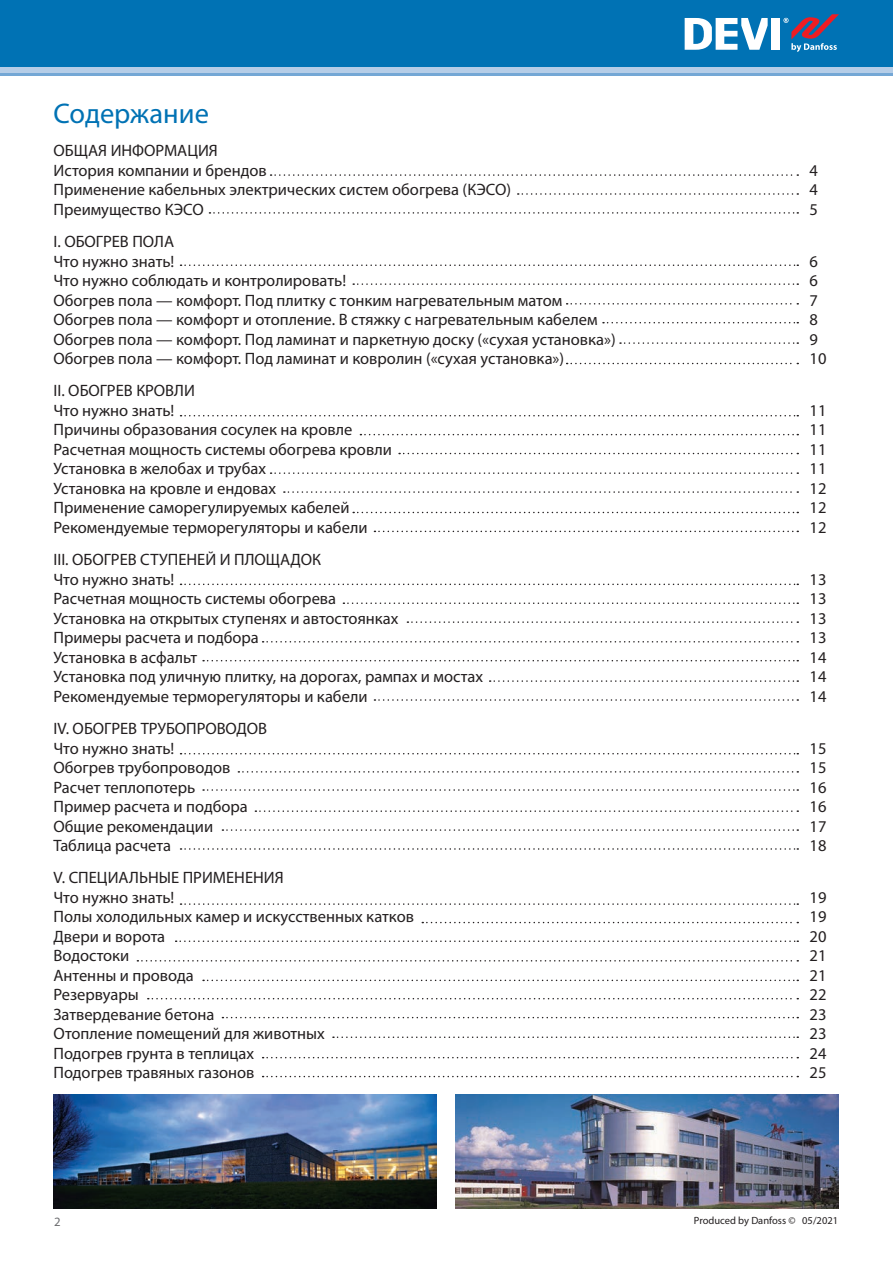
<style>
.page{position:relative;width:893px;height:1263px;background:#fff}
.page>*{position:absolute;margin:0;border:0;box-sizing:border-box;transform-origin:0 0}
.t1{font:28.5px "Myriad Pro";color:#0072b4}
.t2{font:16.5px/19.5px "Myriad Pro";color:#231f20}
.t3{font:12.75px "Myriad Pro";color:#6c6d70}
.t4{font:10.5px "Myriad Pro";color:#231f20}
</style>
<div class="page">
<div style="left:0;top:70px;width:893px;height:6px;background:#74a7d5"></div>
<div style="left:0;top:0;width:893px;height:67px;background:#0072b4"></div>
<div style="left:0;top:67px;width:893px;height:6px;background:#b5cde7"></div>
<div style="left:771px;top:18px;width:9px;height:32px;background:#fff"></div>
<svg style="left:685px;top:18px;width:83px;height:32px"></svg>
<svg style="left:783px;top:14px;width:56px;height:38px"></svg>
<img style="left:53px;top:1094px;width:383px;height:115px">
<img style="left:456px;top:1094px;width:382px;height:115px">
<svg style="left:271px;top:174px;width:527px;height:2px"></svg>
<svg style="left:181px;top:264px;width:617px;height:2px"></svg>
<svg style="left:181px;top:415px;width:617px;height:1px"></svg>
<svg style="left:181px;top:584px;width:617px;height:1px"></svg>
<svg style="left:181px;top:753px;width:617px;height:1px"></svg>
<svg style="left:181px;top:903px;width:617px;height:2px"></svg>
<svg style="left:360px;top:434px;width:438px;height:1px"></svg>
<svg style="left:343px;top:602px;width:455px;height:2px"></svg>
<svg style="left:567px;top:303px;width:231px;height:2px"></svg>
<svg style="left:271px;top:472px;width:527px;height:2px"></svg>
<svg style="left:263px;top:641px;width:535px;height:1px"></svg>
<svg style="left:255px;top:810px;width:543px;height:2px"></svg>
<svg style="left:333px;top:1036px;width:465px;height:2px"></svg>
<svg style="left:518px;top:193px;width:280px;height:2px"></svg>
<svg style="left:353px;top:283px;width:445px;height:2px"></svg>
<svg style="left:399px;top:453px;width:399px;height:1px"></svg>
<svg style="left:407px;top:621px;width:391px;height:2px"></svg>
<svg style="left:203px;top:789px;width:595px;height:2px"></svg>
<svg style="left:238px;top:771px;width:560px;height:2px"></svg>
<svg style="left:222px;top:1017px;width:576px;height:1px"></svg>
<svg style="left:603px;top:322px;width:195px;height:1px"></svg>
<svg style="left:284px;top:491px;width:514px;height:2px"></svg>
<svg style="left:203px;top:660px;width:595px;height:1px"></svg>
<svg style="left:222px;top:829px;width:576px;height:2px"></svg>
<svg style="left:263px;top:1057px;width:535px;height:1px"></svg>
<svg style="left:209px;top:212px;width:589px;height:2px"></svg>
<svg style="left:620px;top:342px;width:178px;height:2px"></svg>
<svg style="left:353px;top:512px;width:445px;height:1px"></svg>
<svg style="left:490px;top:680px;width:308px;height:2px"></svg>
<svg style="left:181px;top:848px;width:617px;height:2px"></svg>
<svg style="left:148px;top:998px;width:650px;height:1px"></svg>
<svg style="left:137px;top:960px;width:661px;height:1px"></svg>
<svg style="left:176px;top:940px;width:622px;height:2px"></svg>
<svg style="left:203px;top:980px;width:595px;height:1px"></svg>
<svg style="left:422px;top:922px;width:376px;height:1px"></svg>
<svg style="left:263px;top:1076px;width:535px;height:1px"></svg>
<svg style="left:567px;top:363px;width:231px;height:1px"></svg>
<svg style="left:374px;top:531px;width:424px;height:1px"></svg>
<svg style="left:374px;top:699px;width:424px;height:2px"></svg>
<h1 class="t1" style="left:53px;top:98px;width:157px">Содержание</h1>
<p class="t2" style="left:53px;top:141px;width:215px">ОБЩАЯ ИНФОРМАЦИЯ<br>История компании и брендов</p>
<p class="t2" style="left:810px;top:161px;width:10px">4</p>
<p class="t2" style="left:53px;top:180px;width:459px">Применение кабельных электрических систем обогрева (КЭСО)</p>
<p class="t2" style="left:809px;top:180px;width:10px">4</p>
<p class="t2" style="left:53px;top:200px;width:152px">Преимущество КЭСО</p>
<p class="t2" style="left:810px;top:200px;width:10px">5</p>
<p class="t2" style="left:53px;top:232px;width:122px">I. ОБОГРЕВ ПОЛА<br>Что нужно знать!</p>
<p class="t2" style="left:810px;top:252px;width:10px">6</p>
<p class="t2" style="left:53px;top:271px;width:294px">Что нужно соблюдать и контролировать!</p>
<p class="t2" style="left:810px;top:271px;width:10px">6</p>
<p class="t2" style="left:53px;top:291px;width:510px">Обогрев пола — комфорт. Под плитку с тонким нагревательным матом</p>
<p class="t2" style="left:809px;top:291px;width:10px">7</p>
<p class="t2" style="left:53px;top:310px;width:545px">Обогрев пола — комфорт и отопление. В стяжку с нагревательным кабелем</p>
<p class="t2" style="left:809px;top:310px;width:10px">8</p>
<p class="t2" style="left:53px;top:330px;width:564px">Обогрев пола — комфорт. Под ламинат и паркетную доску («сухая установка»)</p>
<p class="t2" style="left:809px;top:330px;width:10px">9</p>
<p class="t2" style="left:53px;top:349px;width:512px">Обогрев пола — комфорт. Под ламинат и ковролин («сухая установка»)</p>
<p class="t2" style="left:809px;top:349px;width:18px">10</p>
<p class="t2" style="left:53px;top:381px;width:143px">II. ОБОГРЕВ КРОВЛИ<br>Что нужно знать!</p>
<p class="t2" style="left:810px;top:401px;width:18px">11</p>
<p class="t2" style="left:53px;top:420px;width:300px">Причины образования сосулек на кровле</p>
<p class="t2" style="left:810px;top:420px;width:18px">11</p>
<p class="t2" style="left:53px;top:440px;width:340px">Расчетная мощность системы обогрева кровли</p>
<p class="t2" style="left:810px;top:440px;width:18px">11</p>
<p class="t2" style="left:53px;top:459px;width:214px">Установка в желобах и трубах</p>
<p class="t2" style="left:810px;top:459px;width:18px">11</p>
<p class="t2" style="left:53px;top:479px;width:224px">Установка на кровле и ендовах</p>
<p class="t2" style="left:810px;top:479px;width:18px">12</p>
<p class="t2" style="left:53px;top:498px;width:298px">Применение саморегулируемых кабелей</p>
<p class="t2" style="left:810px;top:498px;width:18px">12</p>
<p class="t2" style="left:53px;top:518px;width:316px">Рекомендуемые терморегуляторы и кабели</p>
<p class="t2" style="left:810px;top:518px;width:18px">12</p>
<p class="t2" style="left:53px;top:550px;width:269px">III. ОБОГРЕВ СТУПЕНЕЙ И ПЛОЩАДОК<br>Что нужно знать!</p>
<p class="t2" style="left:810px;top:570px;width:18px">13</p>
<p class="t2" style="left:53px;top:589px;width:284px">Расчетная мощность системы обогрева</p>
<p class="t2" style="left:810px;top:589px;width:18px">13</p>
<p class="t2" style="left:53px;top:609px;width:347px">Установка на открытых ступенях и автостоянках</p>
<p class="t2" style="left:810px;top:609px;width:18px">13</p>
<p class="t2" style="left:53px;top:628px;width:207px">Примеры расчета и подбора</p>
<p class="t2" style="left:810px;top:628px;width:18px">13</p>
<p class="t2" style="left:53px;top:648px;width:145px">Установка в асфальт</p>
<p class="t2" style="left:810px;top:648px;width:18px">14</p>
<p class="t2" style="left:53px;top:667px;width:431px">Установка под уличную плитку, на дорогах, рампах и мостах</p>
<p class="t2" style="left:809px;top:667px;width:18px">14</p>
<p class="t2" style="left:53px;top:687px;width:316px">Рекомендуемые терморегуляторы и кабели</p>
<p class="t2" style="left:810px;top:687px;width:18px">14</p>
<p class="t2" style="left:53px;top:719px;width:215px">IV. ОБОГРЕВ ТРУБОПРОВОДОВ<br>Что нужно знать!</p>
<p class="t2" style="left:810px;top:739px;width:18px">15</p>
<p class="t2" style="left:53px;top:758px;width:178px">Обогрев трубопроводов</p>
<p class="t2" style="left:810px;top:758px;width:18px">15</p>
<p class="t2" style="left:53px;top:778px;width:143px">Расчет теплопотерь</p>
<p class="t2" style="left:810px;top:778px;width:18px">16</p>
<p class="t2" style="left:53px;top:797px;width:196px">Пример расчета и подбора</p>
<p class="t2" style="left:810px;top:797px;width:18px">16</p>
<p class="t2" style="left:53px;top:817px;width:161px">Общие рекомендации</p>
<p class="t2" style="left:810px;top:817px;width:18px">17</p>
<p class="t2" style="left:53px;top:836px;width:119px">Таблица расчета</p>
<p class="t2" style="left:810px;top:836px;width:18px">18</p>
<p class="t2" style="left:53px;top:868px;width:232px">V. СПЕЦИАЛЬНЫЕ ПРИМЕНЕНИЯ<br>Что нужно знать!</p>
<p class="t2" style="left:810px;top:888px;width:18px">19</p>
<p class="t2" style="left:53px;top:907px;width:362px">Полы холодильных камер и искусственных катков</p>
<p class="t2" style="left:810px;top:907px;width:18px">19</p>
<p class="t2" style="left:53px;top:927px;width:113px">Двери и ворота</p>
<p class="t2" style="left:810px;top:927px;width:18px">20</p>
<p class="t2" style="left:53px;top:946px;width:77px">Водостоки</p>
<p class="t2" style="left:810px;top:946px;width:18px">21</p>
<p class="t2" style="left:53px;top:966px;width:142px">Антенны и провода</p>
<p class="t2" style="left:810px;top:966px;width:18px">21</p>
<p class="t2" style="left:53px;top:985px;width:87px">Резервуары</p>
<p class="t2" style="left:810px;top:985px;width:18px">22</p>
<p class="t2" style="left:53px;top:1005px;width:162px">Затвердевание бетона</p>
<p class="t2" style="left:810px;top:1005px;width:18px">23</p>
<p class="t2" style="left:53px;top:1024px;width:273px">Отопление помещений для животных</p>
<p class="t2" style="left:810px;top:1024px;width:18px">23</p>
<p class="t2" style="left:53px;top:1044px;width:202px">Подогрев грунта в теплицах</p>
<p class="t2" style="left:810px;top:1044px;width:18px">24</p>
<p class="t2" style="left:53px;top:1063px;width:203px">Подогрев травяных газонов</p>
<p class="t2" style="left:810px;top:1063px;width:18px">25</p>
<p class="t3" style="left:54px;top:1215px;width:8px">2</p>
<p class="t4" style="left:694px;top:1214px;width:146px">Produced by Danfoss © 05/2021</p>
</div>
